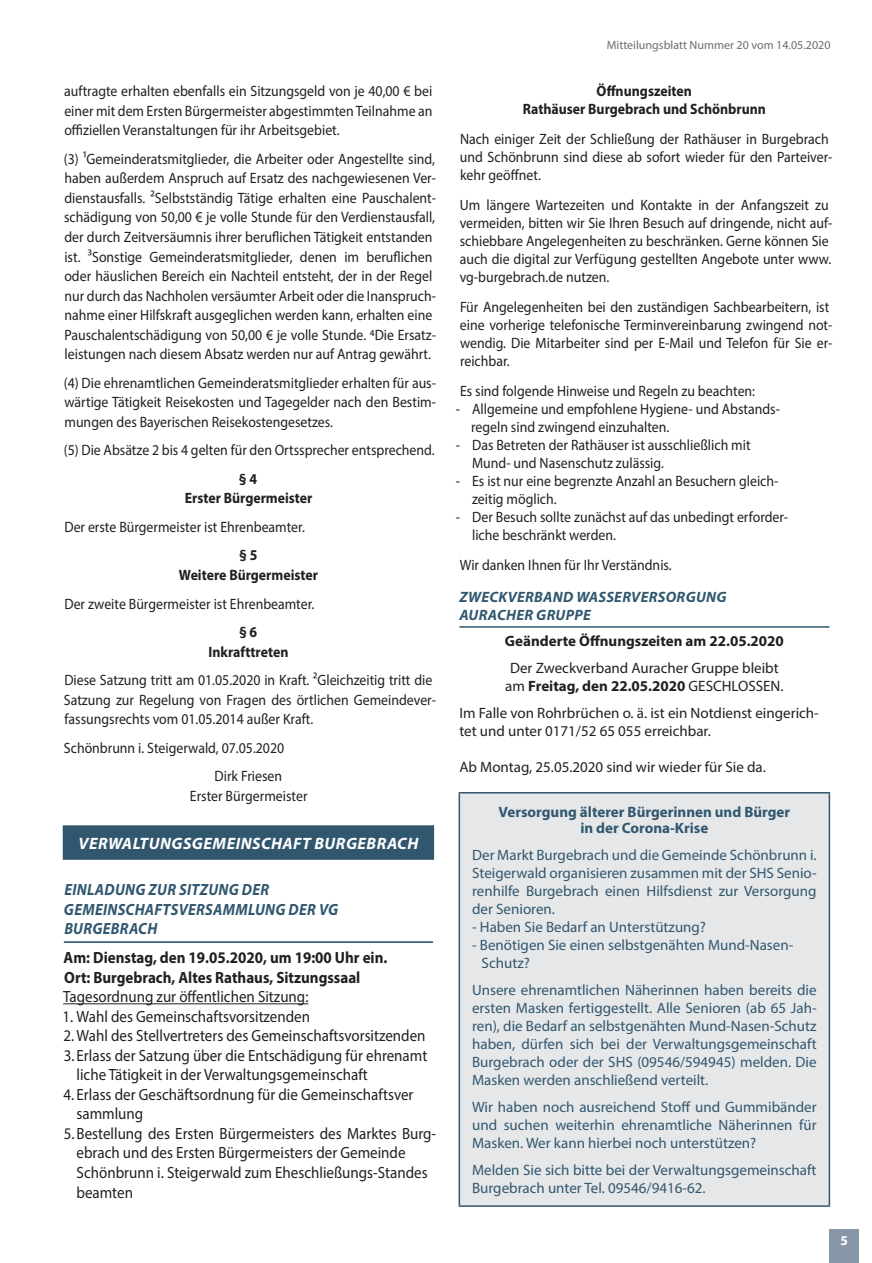
<style>
.page{position:relative;width:872px;height:1263px;background:#fff}
.page>*{position:absolute;margin:0;border:0;box-sizing:border-box;transform-origin:0 0}
.Rubrik{font:italic 700 16.5px "Myriad Pro";letter-spacing:.03em;color:#fff}
.Fließtext{font:16.35px/19.5px "Myriad Pro";color:#231f20;scale:.92 1}
.Fließtext-2{font:700 16.35px "Myriad Pro";color:#231f20;scale:.92 1}
.Überschrift_H1{font:italic 700 16.35px/19.5px "Myriad Pro";letter-spacing:.02em;color:#31576f;scale:.92 1}
.Fließtext-3{font:15px/19.5px "Myriad Pro";color:#231f20;scale:.92 1}
.Fließtext-4{font:15px/18px "Myriad Pro";color:#31576f;text-align:justify}
.Überschrift_H2{font:15px/18px "Myriad Pro";color:#231f20}
.Fließtext-5{font:700 15px "Myriad Pro";color:#231f20;scale:.92 1}
.Überschrift_H2-2{font:700 15px "Myriad Pro";color:#231f20}
.Fließtext-6{font:700 15px "Myriad Pro";color:#31576f}
.Überschrift_H1-2{font:italic 700 15px/18px "Myriad Pro";letter-spacing:.02em;color:#31576f}
.t1{font:700 13.5px "Myriad Pro";color:#fff}
.t2{font:12px "Myriad Pro";color:#6c6d70}
.s1{font-weight:400}
</style>
<div class="page">
<div style="left:459px;top:793px;width:370px;height:413px;background:#e6e7e9"></div>
<hr style="left:458px;top:793px;width:2px;height:412px;background:#31576f">
<hr style="left:458px;top:792px;width:372px;height:1px;background:#31576f">
<hr style="left:828px;top:793px;width:2px;height:412px;background:#31576f">
<hr style="left:458px;top:1205px;width:372px;height:2px;background:#31576f">
<hr style="left:459px;top:626px;width:370px;height:2px;background:#31576f">
<div style="left:63px;top:825px;width:371px;height:35px;background:#31576f"></div>
<hr style="left:64px;top:941px;width:369px;height:2px;background:#31576f">
<hr style="left:63px;top:1003px;width:245px;height:1px;background:#231f20">
<div style="left:829px;top:1229px;width:30px;height:34px;background:#8797a8"></div>
<p class="Fließtext-3" style="left:64px;top:81px;width:402px;text-align:justify">auftragte erhalten ebenfalls ein Sitzungsgeld von je 40,00 € bei einer mit dem Ersten Bürgermeister abgestimmten Teilnahme an offiziellen Veranstaltungen für ihr Arbeitsgebiet.</p>
<p class="Fließtext-3" style="left:64px;top:149px;width:406px">(3) 1Gemeinderatsmitglieder, die Arbeiter oder Angestellte sind, haben außerdem Anspruch auf Ersatz des nachgewiesenen Ver&shy;dienstausfalls. 2Selbstständig Tätige erhalten eine Pauschalent&shy;schädigung von 50,00 € je volle Stunde für den Verdienstausfall, der durch Zeitversäumnis ihrer beruflichen Tätigkeit entstanden ist. 3Sonstige Gemeinderatsmitglieder, denen im beruflichen oder häuslichen Bereich ein Nachteil entsteht, der in der Regel nur durch das Nachholen versäumter Arbeit oder die Inanspruch&shy;nahme einer Hilfskraft ausgeglichen werden kann, erhalten eine Pauschalentschädigung von 50,00 € je volle Stunde. 4Die Ersatz&shy;leistungen nach diesem Absatz werden nur auf Antrag gewährt.</p>
<p class="Fließtext-3" style="left:64px;top:373px;width:406px;text-align:justify">(4) Die ehrenamtlichen Gemeinderatsmitglieder erhalten für aus&shy;wärtige Tätigkeit Reisekosten und Tagegelder nach den Bestim&shy;mungen des Bayerischen Reisekostengesetzes.</p>
<p class="Fließtext-3" style="left:64px;top:440px;width:404px">(5) Die Absätze 2 bis 4 gelten für den Ortssprecher entsprechend.</p>
<p class="Fließtext-5" style="left:239px;top:469px;width:21px">§ 4</p>
<p class="Fließtext-5" style="left:185px;top:489px;width:140px">Erster Bürgermeister</p>
<p class="Fließtext-3" style="left:64px;top:517px;width:263px">Der erste Bürgermeister ist Ehrenbeamter.</p>
<p class="Fließtext-5" style="left:239px;top:546px;width:21px">§ 5</p>
<p class="Fließtext-5" style="left:179px;top:565px;width:153px">Weitere Bürgermeister</p>
<p class="Fließtext-3" style="left:64px;top:593px;width:273px">Der zweite Bürgermeister ist Ehrenbeamter.</p>
<p class="Fließtext-5" style="left:239px;top:622px;width:21px">§ 6</p>
<p class="Fließtext-5" style="left:208px;top:642px;width:88px">Inkrafttreten</p>
<p class="Fließtext-3" style="left:64px;top:670px;width:406px">Diese Satzung tritt am 01.05.2020 in Kraft. 2Gleichzeitig tritt die<br>Satzung zur Regelung von Fragen des örtlichen Gemeindever&shy;fassungsrechts vom 01.05.2014 außer Kraft.</p>
<p class="Fließtext-3" style="left:64px;top:738px;width:241px">Schönbrunn i. Steigerwald, 07.05.2020</p>
<p class="Fließtext-3" style="left:214px;top:766px;width:75px">Dirk Friesen</p>
<p class="Fließtext-3" style="left:190px;top:786px;width:129px">Erster Bürgermeister</p>
<p class="Rubrik" style="left:78px;top:832px;width:341px">VERWALTUNGSGEMEINSCHAFT BURGEBRACH</p>
<p class="Überschrift_H1" style="left:64px;top:879px;width:300px">EINLADUNG ZUR SITZUNG DER<br>GEMEINSCHAFTSVERSAMMLUNG DER VG<br>BURGEBRACH</p>
<p class="Fließtext-2" style="left:64px;top:947px;width:353px">Am: Dienstag, den 19.05.2020, um 19:00 Uhr ein.</p>
<p class="Fließtext-2" style="left:64px;top:966px;width:323px">Ort: Burgebrach, Altes Rathaus, Sitzungssaal</p>
<p class="Fließtext" style="left:63px;top:987px;width:268px">Tagesordnung zur öffentlichen Sitzung:</p>
<p class="Fließtext" style="left:63px;top:1006px;width:270px">1. Wahl des Gemeinschaftsvorsitzenden</p>
<p class="Fließtext" style="left:63px;top:1026px;width:395px">2. Wahl des Stellvertreters des Gemeinschaftsvorsitzenden</p>
<p class="Fließtext" style="left:77px;top:1045px;width:383px;text-indent:-13px">3. Erlass der Satzung über die Entschädigung für ehrenamt liche Tätigkeit in der Verwaltungsgemeinschaft</p>
<p class="Fließtext" style="left:77px;top:1084px;width:368px;text-indent:-13px">4. Erlass der Geschäftsordnung für die Gemeinschaftsver sammlung</p>
<p class="Fließtext" style="left:77px;top:1123px;width:392px;text-indent:-13px">5.Bestellung des Ersten Bürgermeisters des Marktes Burg&shy;ebrach und des Ersten Bürgermeisters der Gemeinde Schönbrunn i. Steigerwald zum Eheschließungs-Standes beamten</p>
<p class="t2" style="left:607px;top:38px;width:225px">Mitteilungsblatt Nummer 20 vom 14.05.2020</p>
<p class="Fließtext-5" style="left:596px;top:81px;width:105px">Öffnungszeiten</p>
<p class="Fließtext-5" style="left:523px;top:99px;width:266px">Rathäuser Burgebrach und Schönbrunn</p>
<p class="Fließtext-3" style="left:460px;top:130px;width:406px;line-height:18px">Nach einiger Zeit der Schließung der Rathäuser in Burgebrach und Schönbrunn sind diese ab sofort wieder für den Parteiver&shy;kehr geöffnet.</p>
<p class="Fließtext-3" style="left:460px;top:196px;width:406px;line-height:18px">Um längere Wartezeiten und Kontakte in der Anfangszeit zu vermeiden, bitten wir Sie Ihren Besuch auf dringende, nicht auf&shy;schiebbare Angelegenheiten zu beschränken. Gerne können Sie auch die digital zur Verfügung gestellten Angebote unter www. vg-burgebrach.de nutzen.</p>
<p class="Fließtext-3" style="left:460px;top:298px;width:406px;line-height:18px">Für Angelegenheiten bei den zuständigen Sachbearbeitern, ist eine vorherige telefonische Terminvereinbarung zwingend not&shy;wendig. Die Mitarbeiter sind per E-Mail und Telefon für Sie er&shy;reichbar.</p>
<p class="Fließtext-3" style="left:460px;top:381px;width:322px">Es sind folgende Hinweise und Regeln zu beachten:</p>
<p class="Fließtext-3" style="left:456px;top:399px;width:354px">- Allgemeine und empfohlene Hygiene- und Abstands-</p>
<p class="Fließtext-3" style="left:471px;top:417px;width:217px">regeln sind zwingend einzuhalten.</p>
<p class="Fließtext-3" style="left:456px;top:435px;width:322px">- Das Betreten der Rathäuser ist ausschließlich mit</p>
<p class="Fließtext-3" style="left:472px;top:453px;width:210px">Mund- und Nasenschutz zulässig.</p>
<p class="Fließtext-3" style="left:456px;top:471px;width:352px">- Es ist nur eine begrenzte Anzahl an Besuchern gleich-</p>
<p class="Fließtext-3" style="left:472px;top:489px;width:93px">zeitig möglich.</p>
<p class="Fließtext-3" style="left:456px;top:507px;width:363px">- Der Besuch sollte zunächst auf das unbedingt erforder-</p>
<p class="Fließtext-3" style="left:472px;top:525px;width:158px">liche beschränkt werden.</p>
<p class="Fließtext-3" style="left:460px;top:555px;width:232px">Wir danken Ihnen für Ihr Verständnis.</p>
<p class="Überschrift_H1-2" style="left:459px;top:587px;width:268px">ZWECKVERBAND WASSERVERSORGUNG<br>AURACHER GRUPPE</p>
<p class="Überschrift_H2-2" style="left:505px;top:631px;width:280px">Geänderte Öffnungszeiten am 22.05.2020</p>
<p class="Überschrift_H2" style="left:510px;top:659px;width:270px">Der Zweckverband Auracher Gruppe bleibt</p>
<p class="Überschrift_H2-2" style="left:505px;top:676px;width:280px"><span class="s1">am</span> Freitag, den 22.05.2020 <span class="s1">GESCHLOSSEN.</span></p>
<p class="Überschrift_H2" style="left:459px;top:704px;width:361px">Im Falle von Rohrbrüchen o. ä. ist ein Notdienst eingerich&shy;tet und unter 0171/52 65 055 erreichbar.</p>
<p class="Überschrift_H2" style="left:459px;top:758px;width:308px">Ab Montag, 25.05.2020 sind wir wieder für Sie da.</p>
<p class="Fließtext-6" style="left:498px;top:802px;width:293px">Versorgung älterer Bürgerinnen und Bürger</p>
<p class="Fließtext-6" style="left:580px;top:818px;width:130px">in der Corona-Krise</p>
<p class="Fließtext-4" style="left:472px;top:846px;width:346px">Der Markt Burgebrach und die Gemeinde Schönbrunn i.<br>Steigerwald organisieren zusammen mit der SHS Senio&shy;renhilfe Burgebrach einen Hilfsdienst zur Versorgung der Senioren.</p>
<p class="Fließtext-4" style="left:472px;top:918px;width:235px">- Haben Sie Bedarf an Unterstützung?</p>
<p class="Fließtext-4" style="left:472px;top:936px;width:323px">- Benötigen Sie einen selbstgenähten Mund-Nasen-</p>
<p class="Fließtext-4" style="left:481px;top:954px;width:50px">Schutz?</p>
<p class="Fließtext-4" style="left:472px;top:981px;width:346px">Unsere ehrenamtlichen Näherinnen haben bereits die ersten Masken fertiggestellt. Alle Senioren (ab 65 Jah&shy;ren), die Bedarf an selbstgenähten Mund-Nasen-Schutz haben, dürfen sich bei der Verwaltungsgemeinschaft Burgebrach oder der SHS (09546/594945) melden. Die Masken werden anschließend verteilt.</p>
<p class="Fließtext-4" style="left:472px;top:1098px;width:346px">Wir haben noch ausreichend Stoff und Gummibänder und suchen weiterhin ehrenamtliche Näherinnen für Masken. Wer kann hierbei noch unterstützen?</p>
<p class="Fließtext-4" style="left:472px;top:1161px;width:346px">Melden Sie sich bitte bei der Verwaltungsgemeinschaft<br>Burgebrach unter Tel. 09546/9416-62.</p>
<p class="t1" style="left:840px;top:1231px;width:9px">5</p>
</div>
